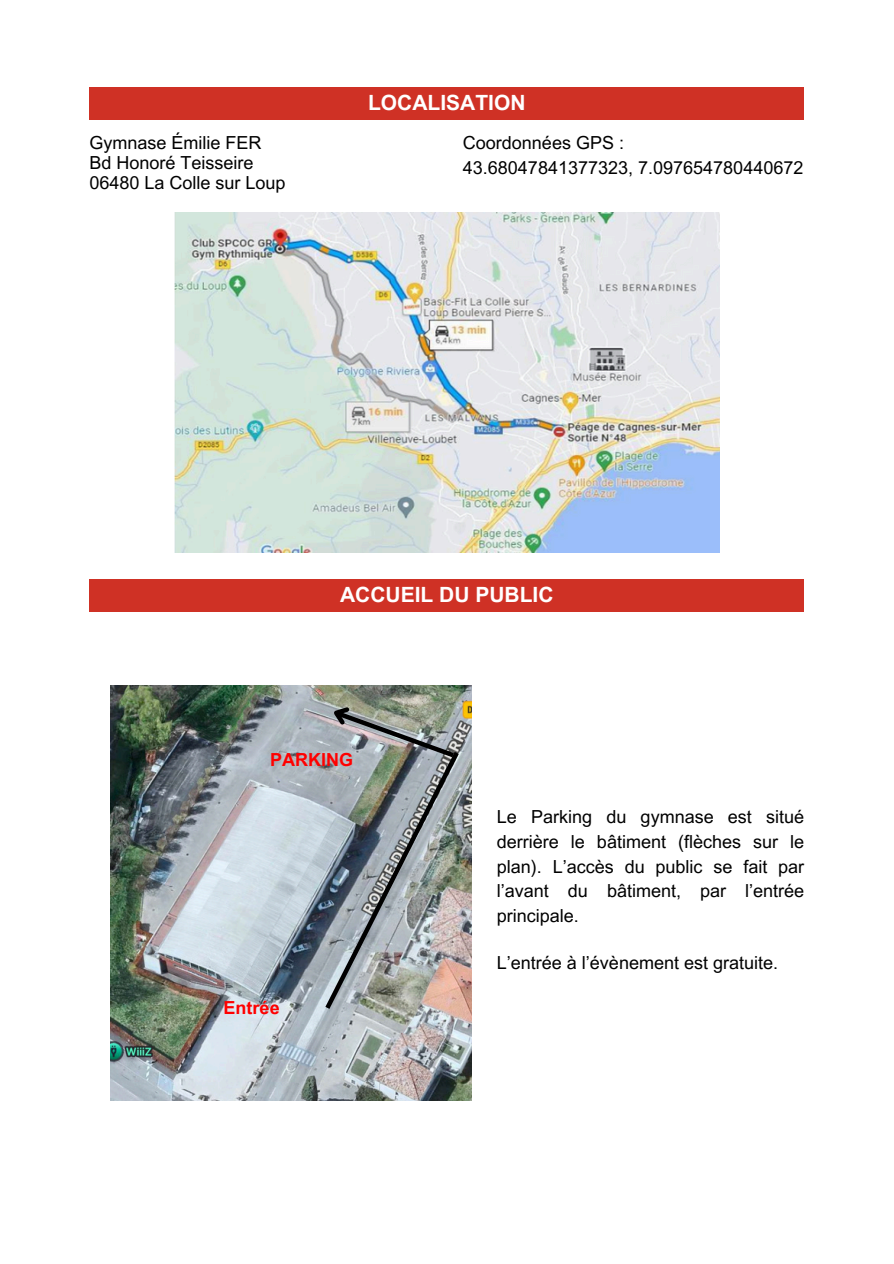
<style>
.page{position:relative;width:894px;height:1264px;background:#fff}
.page>*{position:absolute;margin:0;border:0;box-sizing:border-box;transform-origin:0 0}
.t1{font:700 21px "Arial MT Pro";color:#fff}
.t2{font:18px/24.8px "Arial MT Pro";color:#000;text-align:justify}
.t3{font:700 18px "Arial MT Pro";color:#f00}
</style>
<div class="page">
<div style="left:89px;top:87px;width:715px;height:32px;background:#cf3125"></div>
<img style="left:174px;top:212px;width:545px;height:340px">
<div style="left:89px;top:579px;width:715px;height:32px;background:#cf3125"></div>
<img style="left:110px;top:686px;width:361px;height:414px">
<img style="left:321px;top:698px;width:141px;height:315px">
<p class="t2" style="left:89px;top:132px;width:174px">Gymnase Émilie FER</p>
<p class="t2" style="left:89px;top:153px;width:166px">Bd Honoré Teisseire</p>
<p class="t2" style="left:89px;top:173px;width:198px">06480 La Colle sur Loup</p>
<h1 class="t1" style="left:368px;top:95px;width:159px">LOCALISATION</h1>
<p class="t2" style="left:462px;top:133px;width:163px">Coordonnées GPS :</p>
<p class="t2" style="left:462px;top:157px;width:342px">43.68047841377323, 7.097654780440672</p>
<p class="t1" style="left:340px;top:587px;width:215px">ACCUEIL DU PUBLIC</p>
<p class="t3" style="left:270px;top:753px;width:84px">PARKING</p>
<p class="t3" style="left:223px;top:1000px;width:58px">Entrée</p>
<h1 class="t2" style="left:496px;top:806px;width:309px">Le Parking du gymnase est situé derrière le bâtiment (flèches sur le plan). L’accès du public se fait par l’avant du bâtiment, par l’entrée principale.</h1>
<p class="t2" style="left:496px;top:952px;width:283px">L’entrée à l’évènement est gratuite.</p>
</div>
